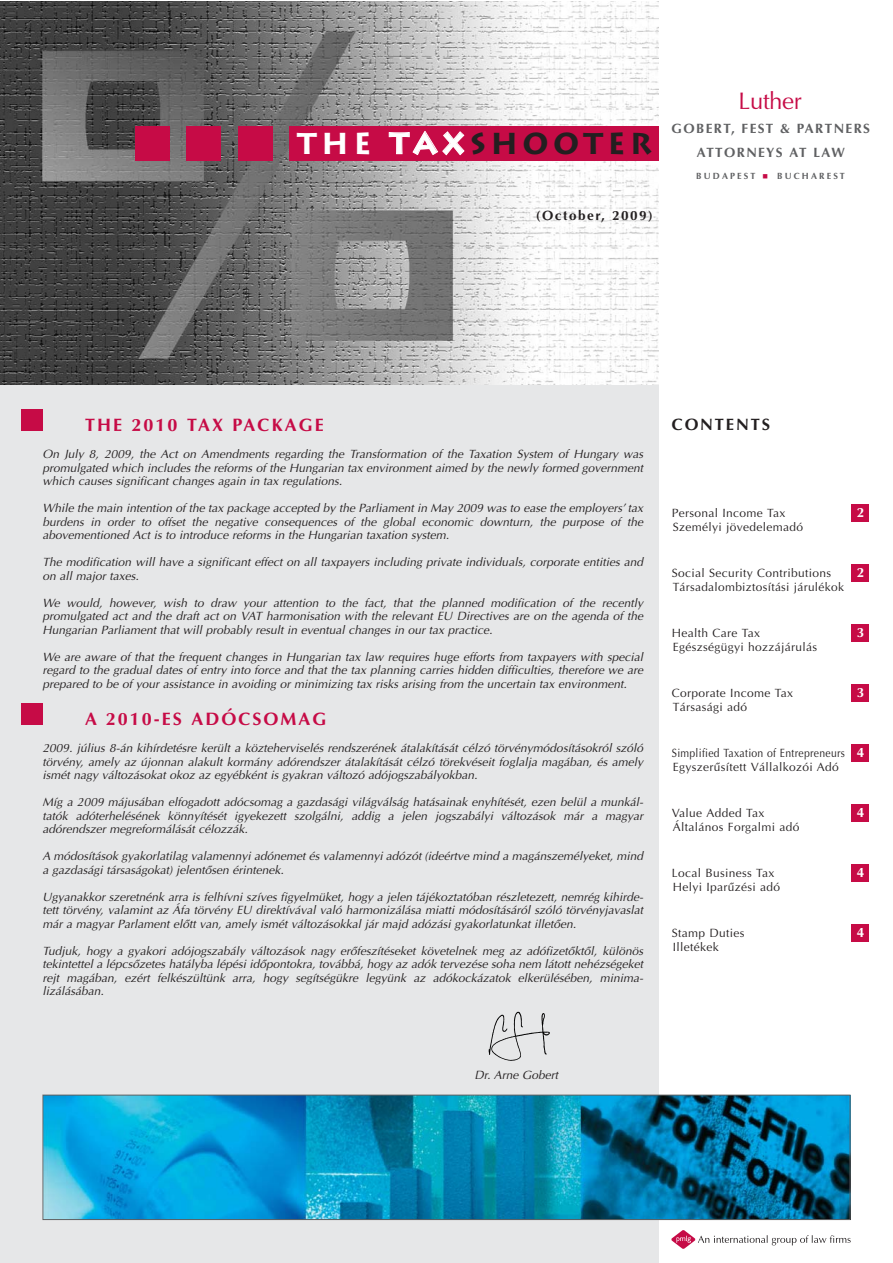
<style>
.page{position:relative;width:893px;height:1263px;background:#fff}
.page>*{position:absolute;margin:0;border:0;box-sizing:border-box;transform-origin:0 0}
.t1{font:30px "Lithos H Bold";letter-spacing:.145em;color:#231f20}
.t2{font:24px "Optima H";letter-spacing:-.015em;color:#c60b46}
.t3{font:18px "Optima H Bold";letter-spacing:.11em;color:#c60b46}
.t4{font:16.5px "Optima H Bold";letter-spacing:.11em;color:#231f20}
.t5{font:13.5px/24px "Optima H Bold";letter-spacing:.1em;color:#5f6062;text-align:center}
.t6{font:13.5px "Optima H Bold";letter-spacing:.11em;color:#231f20}
.t7{font:13.5px "Optima H Bold";color:#fff}
.t8{font:12px/13.5px "Optima H Oblique";color:#231f20;text-align:justify}
.t9{font:12px "Optima H";letter-spacing:.03em;color:#231f20}
.t10{font:12px "Optima H";letter-spacing:.03em;color:#231f20;scale:.87 1}
.t11{font:9px "Optima H Bold";letter-spacing:.235em;color:#5f6062}
.s1{color:#fff}
.s2{font-family:"Optima H Bold";font-size:13.5px;color:#fff}
</style>
<div class="page">
<div style="left:0;top:1px;width:659px;height:1262px;background:#e6e7e8"></div>
<img style="left:0;top:1px;width:659px;height:383px">
<div style="left:290px;top:127px;width:369px;height:34px;background:#c60b46"></div>
<div style="left:239px;top:127px;width:34px;height:34px;background:#c60b46"></div>
<div style="left:187px;top:127px;width:34px;height:34px;background:#c60b46"></div>
<div style="left:135px;top:127px;width:34px;height:34px;background:#c60b46"></div>
<div style="left:851px;top:504px;width:17px;height:17px;background:#c60b46"></div>
<div style="left:851px;top:564px;width:17px;height:17px;background:#c60b46"></div>
<div style="left:851px;top:624px;width:17px;height:17px;background:#c60b46"></div>
<div style="left:851px;top:684px;width:17px;height:17px;background:#c60b46"></div>
<div style="left:851px;top:744px;width:17px;height:17px;background:#c60b46"></div>
<div style="left:851px;top:804px;width:17px;height:17px;background:#c60b46"></div>
<div style="left:851px;top:864px;width:17px;height:17px;background:#c60b46"></div>
<div style="left:851px;top:924px;width:17px;height:17px;background:#c60b46"></div>
<div style="left:21px;top:409px;width:22px;height:21px;background:#c60b46"></div>
<div style="left:21px;top:704px;width:22px;height:21px;background:#c60b46"></div>
<svg style="left:671px;top:1230px;width:180px;height:19px"></svg>
<img style="left:488px;top:1011px;width:62px;height:50px">
<img style="left:45px;top:1097px;width:803px;height:121px">
<div style="left:43px;top:1095px;width:807px;height:125px;border:1px solid #5f6062"></div>
<h1 class="t1" style="left:297px;top:126px;width:356px"><span class="s1">THE TAX</span>SHOOTER</h1>
<p class="t6" style="left:536px;top:209px;width:118px">(October, 2009)</p>
<h2 class="t2" style="left:738px;top:91px;width:65px">Luther</h2>
<p class="t5" style="left:672px;top:118px;width:200px">GOBERT, FEST &amp; PARTNERS<br>ATTORNEYS AT LAW</p>
<p class="t11" style="left:696px;top:172px;width:61px">BUDAPEST</p>
<p class="t11" style="left:777px;top:172px;width:69px">BUCHAREST</p>
<h3 class="t3" style="left:85px;top:417px;width:240px">THE 2010 TAX PACKAGE</h3>
<p class="t8" style="left:43px;top:448px;width:602px">On July 8, 2009, the Act on Amendments regarding the Transformation of the Taxation System of Hungary was promulgated which includes the reforms of the Hungarian tax environment aimed by the newly formed government which causes significant changes again in tax regulations.</p>
<p class="t8" style="left:43px;top:502px;width:602px">While the main intention of the tax package accepted by the Parliament in May 2009 was to ease the employers’ tax burdens in order to offset the negative consequences of the global economic downturn, the purpose of the abovementioned Act is to introduce reforms in the Hungarian taxation system.</p>
<p class="t8" style="left:43px;top:556px;width:602px">The modification will have a significant effect on all taxpayers including private individuals, corporate entities and on all major taxes.</p>
<p class="t8" style="left:43px;top:597px;width:602px">We would, however, wish to draw your attention to the fact, that the planned modification of the recently promulgated act and the draft act on VAT harmonisation with the relevant EU Directives are on the agenda of the Hungarian Parliament that will probably result in eventual changes in our tax practice.</p>
<p class="t8" style="left:43px;top:651px;width:602px">We are aware of that the frequent changes in Hungarian tax law requires huge efforts from taxpayers with special regard to the gradual dates of entry into force and that the tax planning carries hidden difficulties, therefore we are prepared to be of your assistance in avoiding or minimizing tax risks arising from the uncertain tax environment.</p>
<h3 class="t3" style="left:85px;top:711px;width:243px">A 2010-ES ADÓCSOMAG</h3>
<p class="t8" style="left:43px;top:742px;width:602px">2009. július 8-án kihírdetésre került a közteherviselés rendszerének átalakítását célzó törvénymódosításokról szóló törvény, amely az újonnan alakult kormány adórendszer átalakítását célzó törekvéseit foglalja magában, és amely ismét nagy változásokat okoz az egyébként is gyakran változó adójogszabályokban.</p>
<p class="t8" style="left:43px;top:796px;width:602px">Míg a 2009 májusában elfogadott adócsomag a gazdasági világválság hatásainak enyhítését, ezen belül a munkál&shy;tatók adóterhelésének könnyítését igyekezett szolgálni, addig a jelen jogszabályi változások már a magyar adórendszer megreformálását célozzák.</p>
<p class="t8" style="left:43px;top:850px;width:602px">A módosítások gyakorlatilag valamennyi adónemet és valamennyi adózót (ideértve mind a magánszemélyeket, mind a gazdasági társaságokat) jelentôsen érintenek.</p>
<p class="t8" style="left:43px;top:891px;width:602px">Ugyanakkor szeretnénk arra is felhívni szíves figyelmüket, hogy a jelen tájékoztatóban részletezett, nemrég kihirde&shy;tett törvény, valamint az Áfa törvény EU direktívával való harmonizálása miatti módosításáról szóló törvényjavaslat már a magyar Parlament elôtt van, amely ismét változásokkal jár majd adózási gyakorlatunkat illetôen.</p>
<p class="t8" style="left:43px;top:945px;width:602px">Tudjuk, hogy a gyakori adójogszabály változások nagy erôfeszítéseket követelnek meg az adófizetôktôl, különös tekintettel a lépcsôzetes hatályba lépési idôpontokra, továbbá, hogy az adók tervezése soha nem látott nehézségeket rejt magában, ezért felkészültünk arra, hogy segítségükre legyünk az adókockázatok elkerülésében, minima&shy;lizálásában.</p>
<h3 class="t4" style="left:672px;top:417px;width:100px">CONTENTS</h3>
<p class="t9" style="left:672px;top:508px;width:115px">Personal Income Tax</p>
<p class="t7" style="left:857px;top:507px;width:9px">2</p>
<p class="t9" style="left:673px;top:522px;width:132px">Személyi jövedelemadó</p>
<p class="t9" style="left:672px;top:568px;width:161px">Social Security Contributions</p>
<p class="t7" style="left:857px;top:567px;width:27px">2 2</p>
<p class="t9" style="left:673px;top:582px;width:173px">Társadalombiztosítási járulékok</p>
<p class="t9" style="left:672px;top:628px;width:90px">Health Care Tax</p>
<p class="t7" style="left:857px;top:627px;width:9px">3</p>
<p class="t9" style="left:673px;top:642px;width:146px">Egészségügyi hozzájárulás</p>
<p class="t9" style="left:672px;top:688px;width:123px">Corporate Income Tax</p>
<p class="t7" style="left:857px;top:687px;width:27px">3 3</p>
<p class="t9" style="left:673px;top:702px;width:76px">Társasági adó</p>
<p class="t10" style="left:672px;top:748px;width:223px">Simplified Taxation of Entrepreneurs <span class="s2">4</span></p>
<p class="t9" style="left:673px;top:762px;width:168px">Egyszerûsített Vállalkozói Adó</p>
<p class="t9" style="left:672px;top:808px;width:94px">Value Added Tax</p>
<p class="t7" style="left:857px;top:807px;width:9px">4</p>
<p class="t9" style="left:673px;top:822px;width:128px">Általános Forgalmi adó</p>
<p class="t9" style="left:672px;top:868px;width:104px">Local Business Tax</p>
<p class="t7" style="left:857px;top:867px;width:9px">4</p>
<p class="t9" style="left:673px;top:882px;width:109px">Helyi Iparûzési adó</p>
<p class="t9" style="left:672px;top:928px;width:74px">Stamp Duties</p>
<p class="t7" style="left:857px;top:927px;width:9px">4</p>
<p class="t9" style="left:673px;top:942px;width:48px">Illetékek</p>
<p class="t8" style="left:475px;top:1068px;width:85px">Dr. Arne Gobert</p>
</div>
